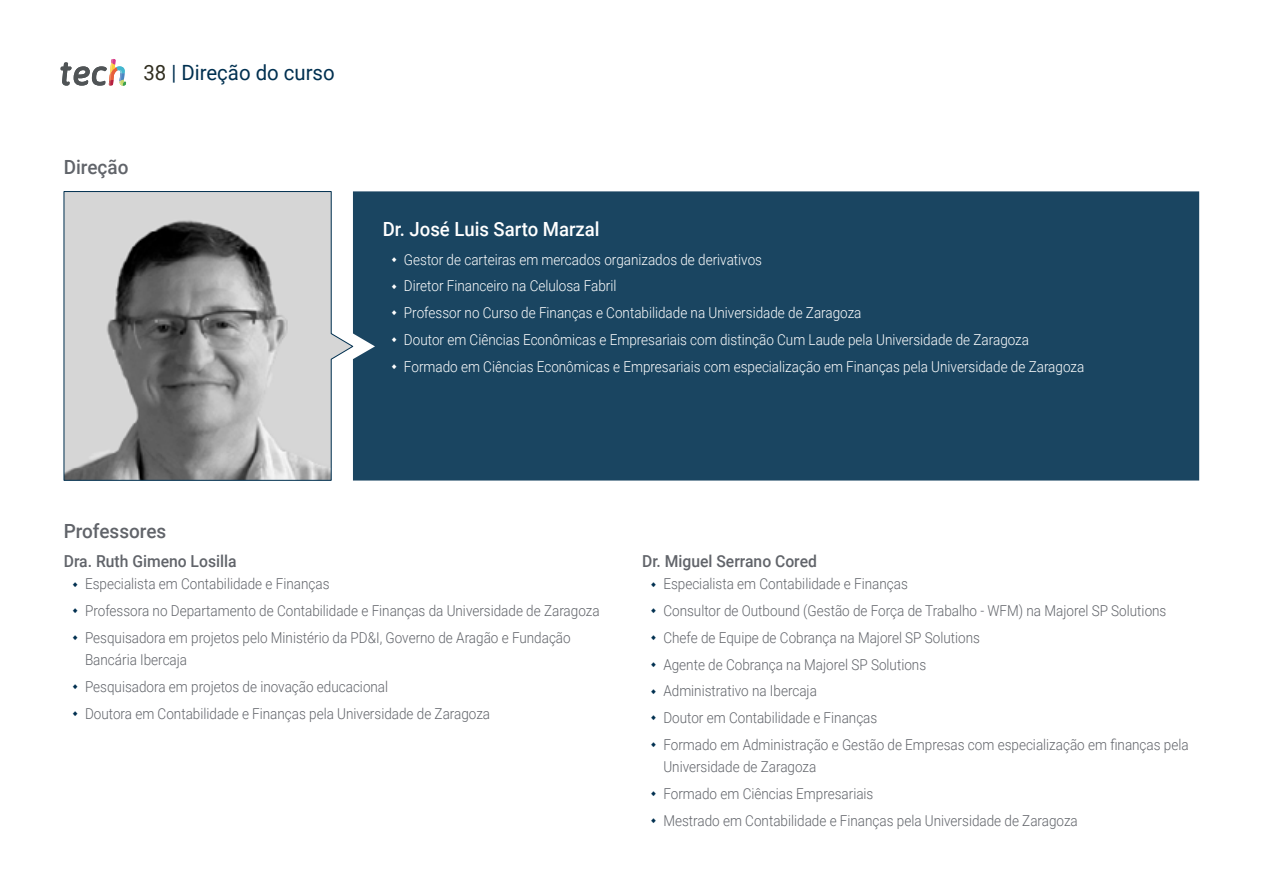
<style>
.page{position:relative;width:1263px;height:893px;background:#fff}
.page>*{position:absolute;margin:0;border:0;box-sizing:border-box;transform-origin:0 0}
.t1{font:21px "Roboto";color:#003050}
.t2{font:500 19.5px "Roboto";color:#fff;scale:.95 1}
.t3{font:500 19.5px "Roboto";color:#61646a}
.t4{font:500 16.5px "Roboto";color:#61646a;scale:.95 1}
.t5{font:300 15px/26.7px "Roboto";color:#61646a;scale:.9 1}
.t6{font:300 15px/26.7px "Roboto";color:#fff;scale:.9 1}
.s1{color:#312e20}
</style>
<div class="page">
<div style="left:353px;top:191px;width:846px;height:290px;background:#1a4561"></div>
<svg style="left:64px;top:191px;width:289px;height:290px;background:#abacac"></svg>
<svg style="left:61px;top:59px;width:65px;height:27px"></svg>
<svg style="left:392px;top:257px;width:5px;height:5px"></svg>
<svg style="left:392px;top:284px;width:5px;height:5px"></svg>
<svg style="left:392px;top:310px;width:5px;height:5px"></svg>
<svg style="left:392px;top:337px;width:5px;height:5px"></svg>
<svg style="left:392px;top:364px;width:5px;height:5px"></svg>
<h1 class="t1" style="left:144px;top:57px;width:193px"><span class="s1">38</span> | Direção do curso</h1>
<h2 class="t3" style="left:64px;top:154px;width:66px">Direção</h2>
<h2 class="t2" style="left:383px;top:215px;width:230px">Dr. José Luis Sarto Marzal</h2>
<p class="t6" style="left:404px;top:245px;width:757px">Gestor de carteiras em mercados organizados de derivativos<br>Diretor Financeiro na Celulosa Fabril<br>Professor no Curso de Finanças e Contabilidade na Universidade de Zaragoza<br>Doutor em Ciências Econômicas e Empresariais com distinção Cum Laude pela Universidade de Zaragoza Formado em Ciências Econômicas e Empresariais com especialização em Finanças pela Universidade de Zaragoza</p>
<h2 class="t3" style="left:64px;top:517px;width:104px">Professores</h2>
<p class="t4" style="left:64px;top:550px;width:183px">Dra. Ruth Gimeno Losilla</p>
<p class="t5" style="left:85px;top:570px;width:573px">Especialista em Contabilidade e Finanças<br>Professora no Departamento de Contabilidade e Finanças da Universidade de Zaragoza<br>Pesquisadora em projetos pelo Ministério da PD&amp;I, Governo de Aragão e Fundação</p>
<p class="t5" style="left:85px;top:646px;width:452px">Bancária Ibercaja<br>Pesquisadora em projetos de inovação educacional<br>Doutora em Contabilidade e Finanças pela Universidade de Zaragoza</p>
<p class="t4" style="left:642px;top:550px;width:186px">Dr. Miguel Serrano Cored</p>
<p class="t5" style="left:663px;top:570px;width:585px">Especialista em Contabilidade e Finanças<br>Consultor de Outbound (Gestão de Força de Trabalho - WFM) na Majorel SP Solutions Chefe de Equipe de Cobrança na Majorel SP Solutions<br>Agente de Cobrança na Majorel SP Solutions<br>Administrativo na Ibercaja<br>Doutor em Contabilidade e Finanças<br>Formado em Administração e Gestão de Empresas com especialização em finanças pela</p>
<p class="t5" style="left:663px;top:753px;width:462px">Universidade de Zaragoza<br>Formado em Ciências Empresariais<br>Mestrado em Contabilidade e Finanças pela Universidade de Zaragoza</p>
</div>
